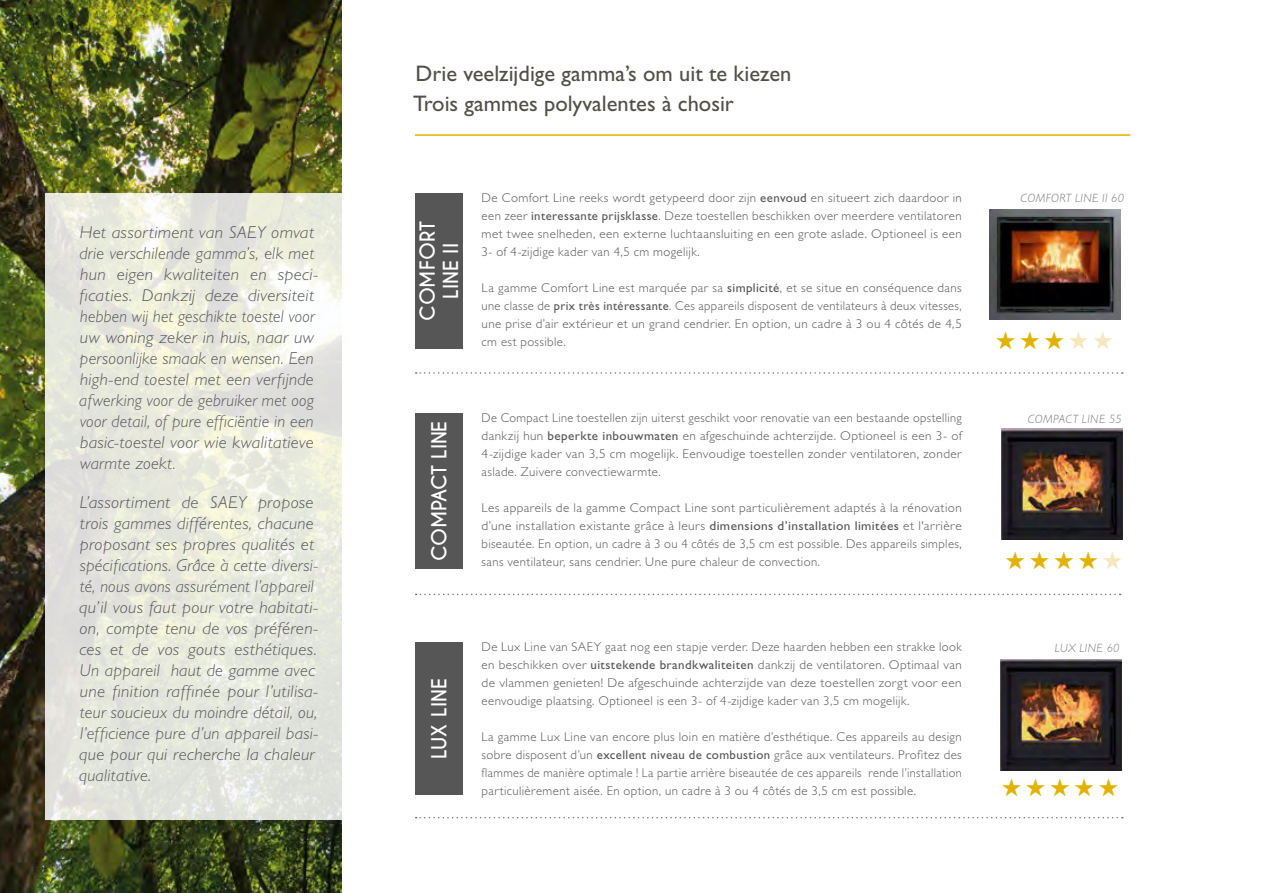
<style>
.page{position:relative;width:1263px;height:893px;background:#fff}
.page>*{position:absolute;margin:0;border:0;box-sizing:border-box;transform-origin:0 0}
.t1{font:22.5px/30px "Gill Sans Std";color:#515048}
.t2{font:700 19.5px/23.4px "Caviar Dreams";color:#fff;text-align:center}
.t3{font:700 19.5px "Caviar Dreams";letter-spacing:-.02em;color:#fff}
.t4{font:italic 300 17.25px/21px "Gill Sans Std";letter-spacing:.015em;color:#565656;scale:1.05 1}
.t5{font:300 12.75px/18px "Gill Sans Std";letter-spacing:.03em;color:#565656;text-align:justify}
.t6{font:italic 300 12px "Gill Sans Std";letter-spacing:.035em;color:#7b7b7a}
.s1{font-weight:400}
</style>
<div class="page">
<img style="left:0;top:0;width:341px;height:893px">
<svg style="left:416px;top:372px;width:707px;height:2px"></svg>
<svg style="left:416px;top:594px;width:705px;height:1px"></svg>
<img style="left:989px;top:209px;width:132px;height:110px">
<img style="left:1000px;top:659px;width:121px;height:111px">
<svg style="left:416px;top:817px;width:707px;height:1px"></svg>
<hr style="left:415px;top:134px;width:715px;height:2px;background:#e1b300">
<div style="left:415px;top:193px;width:48px;height:156px;background:#565656"></div>
<div style="left:415px;top:414px;width:48px;height:155px;background:#565656"></div>
<div style="left:415px;top:642px;width:48px;height:153px;background:#565656"></div>
<svg style="left:45px;top:193px;width:297px;height:627px;background:#e7e8de"></svg>
<img style="left:1001px;top:429px;width:122px;height:110px">
<p class="t4" style="left:79px;top:222px;width:229px">Het assortiment van SAEY omvat drie verschilende gamma’s, elk met hun eigen kwaliteiten en speci&shy;ficaties. Dankzij deze diversiteit hebben wij het geschikte toestel voor uw woning zeker in huis, naar uw persoonlijke smaak en wensen. Een high-end toestel met een verfijnde afwerking voor de gebruiker met oog voor detail, of pure efficiëntie in een basic-toestel voor wie kwalitatieve warmte zoekt.</p>
<p class="t4" style="left:79px;top:492px;width:229px">L’assortiment de SAEY propose trois gammes différentes, chacune proposant ses propres qualités et spécifications. Grâce à cette diversi&shy;té, nous avons assurément l’appareil qu’il vous faut pour votre habitati&shy;on, compte tenu de vos préféren&shy;ces et de vos gouts esthétiques.<br>Un appareil haut de gamme avec une finition raffinée pour l’utilisa&shy;teur soucieux du moindre détail, ou, l’efficience pure d’un appareil basi&shy;que pour qui recherche la chaleur qualitative.</p>
<h1 class="t1" style="left:413px;top:59px;width:380px">Drie veelzijdige gamma’s om uit te kiezen<br>Trois gammes polyvalentes à chosir</h1>
<h2 class="t2" style="left:416px;top:321px;width:102px;rotate:-90deg">COMFORT<br>LINE II</h2>
<p class="t5" style="left:482px;top:189px;width:482px">De Comfort Line reeks wordt getypeerd door zijn <span class="s1">eenvoud</span> en situeert zich daardoor in een zeer <span class="s1">interessante prijsklasse</span>. Deze toestellen beschikken over meerdere ventilatoren met twee snelheden, een externe luchtaansluiting en een grote aslade. Optioneel is een 3- of 4-zijdige kader van 4,5 cm mogelijk.</p>
<p class="t5" style="left:482px;top:279px;width:482px">La gamme Comfort Line est marquée par sa <span class="s1">simplicité</span>, et se situe en conséquence dans une classe de <span class="s1">prix très intéressante</span>. Ces appareils disposent de ventilateurs à deux vitesses, une prise d’air extérieur et un grand cendrier. En option, un cadre à 3 ou 4 côtés de 4,5 cm est possible.</p>
<h2 class="t3" style="left:427px;top:561px;width:142px;rotate:-90deg">COMPACT LINE</h2>
<p class="t5" style="left:482px;top:409px;width:482px">De Compact Line toestellen zijn uiterst geschikt voor renovatie van een bestaande opstelling dankzij hun <span class="s1">beperkte inbouwmaten</span> en afgeschuinde achterzijde. Optioneel is een 3- of 4-zijdige kader van 3,5 cm mogelijk. Eenvoudige toestellen zonder ventilatoren, zonder aslade. Zuivere convectiewarmte.</p>
<p class="t5" style="left:482px;top:499px;width:482px">Les appareils de la gamme Compact Line sont particulièrement adaptés à la rénovation d’une installation existante grâce à leurs <span class="s1">dimensions d’installation limitées</span> et l'arrière biseautée. En option, un cadre à 3 ou 4 côtés de 3,5 cm est possible. Des appareils simples, sans ventilateur, sans cendrier. Une pure chaleur de convection.</p>
<h2 class="t2" style="left:428px;top:759px;width:82px;rotate:-90deg">LUX LINE</h2>
<p class="t5" style="left:482px;top:638px;width:482px">De Lux Line van SAEY gaat nog een stapje verder. Deze haarden hebben een strakke look en beschikken over <span class="s1">uitstekende brandkwaliteiten</span> dankzij de ventilatoren. Optimaal van de vlammen genieten! De afgeschuinde achterzijde van deze toestellen zorgt voor een eenvoudige plaatsing. Optioneel is een 3- of 4-zijdige kader van 3,5 cm mogelijk.</p>
<p class="t5" style="left:482px;top:728px;width:482px">La gamme Lux Line van encore plus loin en matière d’esthétique. Ces appareils au design sobre disposent d’un <span class="s1">excellent niveau de combustion</span> grâce aux ventilateurs. Profitez des flammes de manière optimale ! La partie arrière biseautée de ces appareils rende l’installation particulièrement aisée. En option, un cadre à 3 ou 4 côtés de 3,5 cm est possible.</p>
<p class="t6" style="left:1020px;top:192px;width:105px">COMFORT LINE II 60</p>
<p class="t6" style="left:1028px;top:412px;width:95px">COMPACT LINE 55</p>
<p class="t6" style="left:1055px;top:641px;width:66px">LUX LINE 60</p>
</div>
